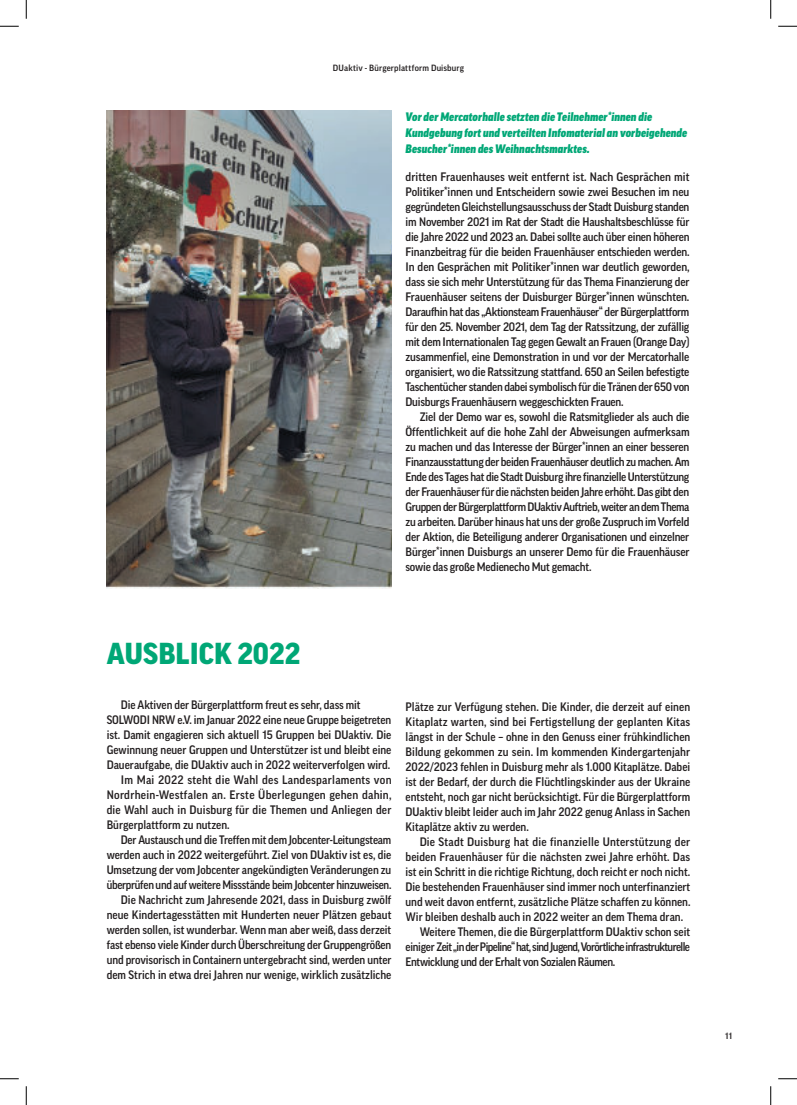
<style>
.page{position:relative;width:797px;height:1105px;background:#fff}
.page>*{position:absolute;margin:0;border:0;box-sizing:border-box;transform-origin:0 0}
.t1{font:900 29.25px "Good Pro";color:#00a776}
.t2{font:500 11.88px/15px "Good Pro";color:#231f20;text-align:justify;scale:.95 1}
.t3{font:500 11.88px/15px "Good Pro";color:#231f20;text-align:justify}
.t4{font:500 11.88px "Good Pro";color:#231f20;scale:.94 1}
.t5{font:italic 900 11.88px/16.2px "Good Pro";color:#00a776;scale:.95 1}
.t6{font:500 11.88px "Good Pro";color:#231f20;scale:.96 1}
.t7{font:500 11.88px "Good Pro";letter-spacing:-.05em;color:#231f20;scale:.93 1}
.t8{font:500 11.88px "Good Pro";letter-spacing:-.025em;color:#231f20;scale:.93 1}
.t9{font:500 11.88px "Good Pro";letter-spacing:.025em;color:#231f20}
.t10{font:500 11.88px "Good Pro";letter-spacing:.02em;color:#231f20}
.t11{font:500 11.88px "Good Pro";letter-spacing:-.03em;color:#231f20;scale:.95 1}
.t12{font:500 8.75px "Good Pro";letter-spacing:.015em;color:#231f20}
</style>
<div class="page">
<img style="left:107px;top:111px;width:284px;height:478px">
<svg style="left:0;top:25px;width:19px;height:2px"></svg>
<svg style="left:778px;top:25px;width:19px;height:2px"></svg>
<svg style="left:0;top:1078px;width:19px;height:1px"></svg>
<svg style="left:778px;top:1078px;width:19px;height:1px"></svg>
<svg style="left:25px;top:0;width:2px;height:19px"></svg>
<svg style="left:25px;top:1086px;width:2px;height:19px"></svg>
<svg style="left:770px;top:0;width:1px;height:19px"></svg>
<svg style="left:770px;top:1086px;width:1px;height:19px"></svg>
<p class="t12" style="left:333px;top:65px;width:132px">DUaktiv - Bürgerplattform Duisburg</p>
<p class="t5" style="left:405px;top:109px;width:298px">Vor der Mercatorhalle setzten die Teilnehmer*innen die<br>Kundgebung fort und verteilten Infomaterial an vorbeigehende<br>Besucher*innen des Weihnachtsmarktes.</p>
<p class="t3" style="left:405px;top:169px;width:285px">dritten Frauenhauses weit entfernt ist. Nach Gesprächen mit Politiker*innen und Entscheidern sowie zwei Besuchen im neu gegründeten Gleichstellungsausschuss der Stadt Duisburg standen im November 2021 im Rat der Stadt die Haushaltsbeschlüsse für die Jahre 2022 und 2023 an. Dabei sollte auch über einen höheren Finanzbeitrag für die beiden Frauenhäuser entschieden werden.<br>In den Gesprächen mit Politiker*innen war deutlich geworden, dass sie sich mehr Unterstützung für das Thema Finanzierung der Frauenhäuser seitens der Duisburger Bürger*innen wünschten.<br>Daraufhin hat das „Aktionsteam Frauenhäuser“ der Bürgerplattform für den 25. November 2021, dem Tag der Ratssitzung, der zufällig mit dem Internationalen Tag gegen Gewalt an Frauen (Orange Day) zusammenfiel, eine Demonstration in und vor der Mercatorhalle organisiert, wo die Ratssitzung stattfand. 650 an Seilen befestigte Taschentücher standen dabei symbolisch für die Tränen der 650 von Duisburgs Frauenhäusern weggeschickten Frauen.</p>
<p class="t2" style="left:405px;top:409px;width:300px;text-indent:14px">Ziel der Demo war es, sowohl die Ratsmitglieder als auch die Öffentlichkeit auf die hohe Zahl der Abweisungen aufmerksam zu machen und das Interesse der Bürger*innen an einer besseren Finanzausstattung der beiden Frauenhäuser deutlich zu machen. Am Ende des Tages hat die Stadt Duisburg ihre finanzielle Unterstützung der Frauenhäuser für die nächsten beiden Jahre erhöht. Das gibt den Gruppen der Bürgerplattform DUaktiv Auftrieb, weiter an dem Thema zu arbeiten. Darüber hinaus hat uns der große Zuspruch im Vorfeld der Aktion, die Beteiligung anderer Organisationen und einzelner Bürger*innen Duisburgs an unserer Demo für die Frauenhäuser sowie das große Medienecho Mut gemacht.</p>
<h1 class="t1" style="left:107px;top:638px;width:195px">AUSBLICK 2022</h1>
<p class="t4" style="left:121px;top:698px;width:256px">Die Aktiven der Bürgerplattform freut es sehr, dass mit</p>
<p class="t4" style="left:107px;top:713px;width:304px">SOLWODI NRW e.V. im Januar 2022 eine neue Gruppe beigetreten</p>
<p class="t2" style="left:107px;top:727px;width:301px">ist. Damit engagieren sich aktuell 15 Gruppen bei DUaktiv. Die</p>
<p class="t2" style="left:107px;top:742px;width:301px">Gewinnung neuer Gruppen und Unterstützer ist und bleibt eine</p>
<p class="t2" style="left:107px;top:757px;width:300px">Daueraufgabe, die DUaktiv auch in 2022 weiterverfolgen wird.</p>
<p class="t10" style="left:121px;top:773px;width:272px">Im Mai 2022 steht die Wahl des Landesparlaments von</p>
<p class="t9" style="left:107px;top:788px;width:286px">Nordrhein-Westfalen an. Erste Überlegungen gehen dahin,</p>
<p class="t6" style="left:107px;top:803px;width:298px">die Wahl auch in Duisburg für die Themen und Anliegen der</p>
<p class="t2" style="left:107px;top:817px;width:131px">Bürgerplattform zu nutzen.</p>
<p class="t4" style="left:121px;top:833px;width:289px">Der Austausch und die Treffen mit dem Jobcenter-Leitungsteam</p>
<p class="t2" style="left:107px;top:847px;width:301px">werden auch in 2022 weitergeführt. Ziel von DUaktiv ist es, die</p>
<p class="t2" style="left:107px;top:862px;width:301px">Umsetzung der vom Jobcenter angekündigten Veränderungen zu</p>
<p class="t8" style="left:107px;top:878px;width:307px">überprüfen und auf weitere Missstände beim Jobcenter hinzuweisen.</p>
<p class="t2" style="left:121px;top:892px;width:286px">Die Nachricht zum Jahresende 2021, dass in Duisburg zwölf</p>
<p class="t2" style="left:107px;top:907px;width:301px">neue Kindertagesstätten mit Hunderten neuer Plätzen gebaut</p>
<p class="t2" style="left:107px;top:922px;width:301px">werden sollen, ist wunderbar. Wenn man aber weiß, dass derzeit</p>
<p class="t4" style="left:107px;top:938px;width:304px">fast ebenso viele Kinder durch Überschreitung der Gruppengrößen</p>
<p class="t4" style="left:107px;top:953px;width:304px">und provisorisch in Containern untergebracht sind, werden unter</p>
<p class="t2" style="left:107px;top:967px;width:301px">dem Strich in etwa drei Jahren nur wenige, wirklich zusätzliche</p>
<p class="t2" style="left:405px;top:699px;width:301px">Plätze zur Verfügung stehen. Die Kinder, die derzeit auf einen Kitaplatz warten, sind bei Fertigstellung der geplanten Kitas längst in der Schule – ohne in den Genuss einer frühkindlichen Bildung gekommen zu sein. Im kommenden Kindergartenjahr 2022/2023 fehlen in Duisburg mehr als 1.000 Kitaplätze. Dabei ist der Bedarf, der durch die Flüchtlingskinder aus der Ukraine entsteht, noch gar nicht berücksichtigt. Für die Bürgerplattform DUaktiv bleibt leider auch im Jahr 2022 genug Anlass in Sachen Kitaplätze aktiv zu werden.</p>
<p class="t6" style="left:419px;top:835px;width:283px">Die Stadt Duisburg hat die finanzielle Unterstützung der</p>
<p class="t2" style="left:405px;top:849px;width:301px">beiden Frauenhäuser für die nächsten zwei Jahre erhöht. Das</p>
<p class="t2" style="left:405px;top:864px;width:301px">ist ein Schritt in die richtige Richtung, doch reicht er noch nicht.</p>
<p class="t2" style="left:405px;top:879px;width:301px">Die bestehenden Frauenhäuser sind immer noch unterfinanziert</p>
<p class="t2" style="left:405px;top:894px;width:301px">und weit davon entfernt, zusätzliche Plätze schaffen zu können.</p>
<p class="t2" style="left:405px;top:909px;width:294px">Wir bleiben deshalb auch in 2022 weiter an dem Thema dran.</p>
<p class="t2" style="left:419px;top:924px;width:286px">Weitere Themen, die die Bürgerplattform DUaktiv schon seit</p>
<p class="t7" style="left:405px;top:940px;width:307px">einiger Zeit „in der Pipeline“ hat, sind Jugend, Vorörtliche infrastrukturelle</p>
<p class="t11" style="left:405px;top:955px;width:222px">Entwicklung und der Erhalt von Sozialen Räumen.</p>
<p class="t12" style="left:725px;top:1031px;width:8px">11</p>
</div>
